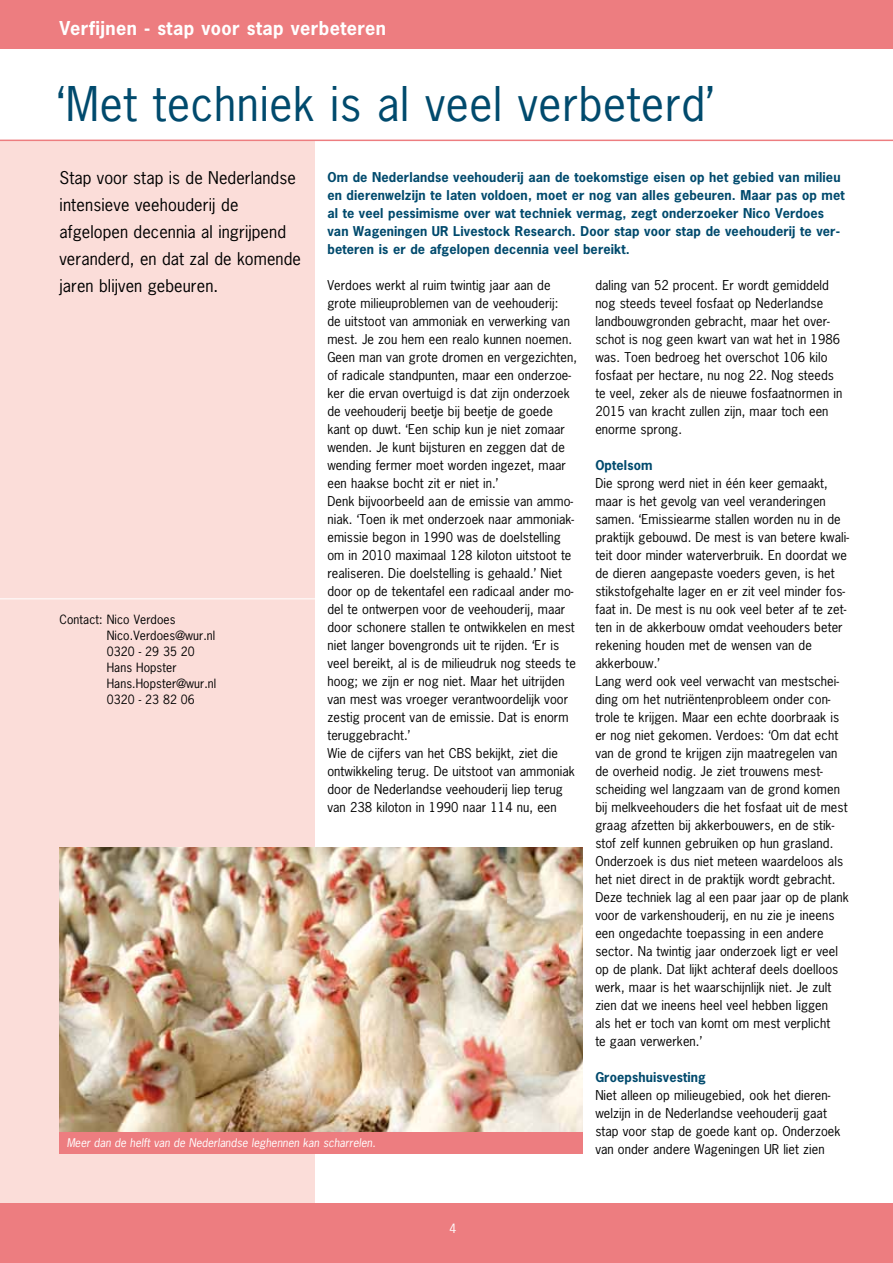
<style>
.page{position:relative;width:893px;height:1263px;background:#fff}
.page>*{position:absolute;margin:0;border:0;box-sizing:border-box;transform-origin:0 0}
.t1{font:45px "News Gothic Std";letter-spacing:.015em;color:#004a6d}
.t2{font:700 18px "News Gothic Std";letter-spacing:.025em;color:#fff}
.t3{font:16.5px/27px "News Gothic Std";letter-spacing:.005em;color:#000}
.t4{font:12.75px/18px "News Gothic Std";letter-spacing:.005em;color:#000}
.t5{font:700 12.75px/18px "News Gothic Std";letter-spacing:.01em;color:#004a6d}
.t6{font:12px/16px "News Gothic Std";letter-spacing:.01em;color:#000}
.t7{font:12px "News Gothic";color:#fff}
.t8{font:italic 11.25px "News Gothic Std";color:#fff}
</style>
<div class="page">
<div style="left:0;top:140px;width:315px;height:1086px;background:#fbddd9"></div>
<div style="left:0;top:1203px;width:893px;height:60px;background:#ed7d80"></div>
<hr style="left:0;top:140px;width:893px;height:1px;background:#ed7d80">
<img style="left:60px;top:848px;width:523px;height:284px">
<div style="left:0;top:0;width:893px;height:48px;background:#ed7d80"></div>
<hr style="left:0;top:598px;width:315px;height:1px;background:#fff">
<div style="left:60px;top:1132px;width:523px;height:22px;background:#ed7d80"></div>
<h2 class="t2" style="left:60px;top:17px;width:328px">Verfijnen - stap voor stap verbeteren</h2>
<h1 class="t1" style="left:56px;top:75px;width:660px">‘Met techniek is al veel verbeterd’</h1>
<p class="t3" style="left:60px;top:164px;width:243px">Stap voor stap is de Nederlandse intensieve veehouderij de afgelopen decennia al ingrijpend veranderd, en dat zal de komende jaren blijven gebeuren.</p>
<p class="t5" style="left:327px;top:168px;width:519px">Om de Nederlandse veehouderij aan de toekomstige eisen op het gebied van milieu en dierenwelzijn te laten voldoen, moet er nog van alles gebeuren. Maar pas op met al te veel pessimisme over wat techniek vermag, zegt onderzoeker Nico Verdoes van Wageningen UR Livestock Research. Door stap voor stap de veehouderij te ver&shy;beteren is er de afgelopen decennia veel bereikt.</p>
<p class="t4" style="left:327px;top:276px;width:251px">Verdoes werkt al ruim twintig jaar aan de grote milieuproblemen van de veehouderij:<br>de uitstoot van ammoniak en verwerking van mest. Je zou hem een realo kunnen noemen.<br>Geen man van grote dromen en vergezichten, of radicale standpunten, maar een onderzoe&shy;ker die ervan overtuigd is dat zijn onderzoek de veehouderij beetje bij beetje de goede kant op duwt. ‘Een schip kun je niet zomaar wenden. Je kunt bijsturen en zeggen dat de wending fermer moet worden ingezet, maar een haakse bocht zit er niet in.’<br>Denk bijvoorbeeld aan de emissie van ammo&shy;niak. ‘Toen ik met onderzoek naar ammoniak&shy;emissie begon in 1990 was de doelstelling om in 2010 maximaal 128 kiloton uitstoot te realiseren. Die doelstelling is gehaald.’ Niet door op de tekentafel een radicaal ander mo&shy;del te ontwerpen voor de veehouderij, maar door schonere stallen te ontwikkelen en mest niet langer bovengronds uit te rijden. ‘Er is veel bereikt, al is de milieudruk nog steeds te hoog; we zijn er nog niet. Maar het uitrijden van mest was vroeger verantwoordelijk voor zestig procent van de emissie. Dat is enorm teruggebracht.’<br>Wie de cijfers van het CBS bekijkt, ziet die ontwikkeling terug. De uitstoot van ammoniak door de Nederlandse veehouderij liep terug van 238 kiloton in 1990 naar 114 nu, een</p>
<p class="t4" style="left:595px;top:276px;width:249px">daling van 52 procent. Er wordt gemiddeld nog steeds teveel fosfaat op Nederlandse landbouwgronden gebracht, maar het over&shy;schot is nog geen kwart van wat het in 1986 was. Toen bedroeg het overschot 106 kilo fosfaat per hectare, nu nog 22. Nog steeds te veel, zeker als de nieuwe fosfaatnormen in 2015 van kracht zullen zijn, maar toch een enorme sprong.</p>
<p class="t5" style="left:595px;top:456px;width:59px">Optelsom</p>
<p class="t4" style="left:595px;top:474px;width:255px">Die sprong werd niet in één keer gemaakt, maar is het gevolg van veel veranderingen samen. ‘Emissiearme stallen worden nu in de praktijk gebouwd. De mest is van betere kwali&shy;teit door minder waterverbruik. En doordat we de dieren aangepaste voeders geven, is het stikstofgehalte lager en er zit veel minder fos&shy;faat in. De mest is nu ook veel beter af te zet&shy;ten in de akkerbouw omdat veehouders beter rekening houden met de wensen van de akkerbouw.’<br>Lang werd ook veel verwacht van mestschei&shy;ding om het nutriëntenprobleem onder con&shy;trole te krijgen. Maar een echte doorbraak is er nog niet gekomen. Verdoes: ‘Om dat echt van de grond te krijgen zijn maatregelen van de overheid nodig. Je ziet trouwens mest&shy;scheiding wel langzaam van de grond komen bij melkveehouders die het fosfaat uit de mest graag afzetten bij akkerbouwers, en de stik&shy;stof zelf kunnen gebruiken op hun grasland.<br>Onderzoek is dus niet meteen waardeloos als het niet direct in de praktijk wordt gebracht.<br>Deze techniek lag al een paar jaar op de plank voor de varkenshouderij, en nu zie je ineens een ongedachte toepassing in een andere sector. Na twintig jaar onderzoek ligt er veel op de plank. Dat lijkt achteraf deels doelloos werk, maar is het waarschijnlijk niet. Je zult zien dat we ineens heel veel hebben liggen<br>als het er toch van komt om mest verplicht<br>te gaan verwerken.’</p>
<p class="t5" style="left:595px;top:1068px;width:112px">Groepshuisvesting</p>
<p class="t4" style="left:595px;top:1086px;width:247px">Niet alleen op milieugebied, ook het dieren&shy;welzijn in de Nederlandse veehouderij gaat stap voor stap de goede kant op. Onderzoek van onder andere Wageningen UR liet zien</p>
<p class="t6" style="left:107px;top:611px;width:111px;text-indent:-47px">Contact: Nico Verdoes<br>Nico.Verdoes@wur.nl<br>0320 - 29 35 20<br>Hans Hopster<br>Hans.Hopster@wur.nl<br>0320 - 23 82 06</p>
<p class="t8" style="left:67px;top:1135px;width:310px">Meer dan de helft van de Nederlandse leghennen kan scharrelen.</p>
<p class="t7" style="left:449px;top:1221px;width:8px">4</p>
</div>
